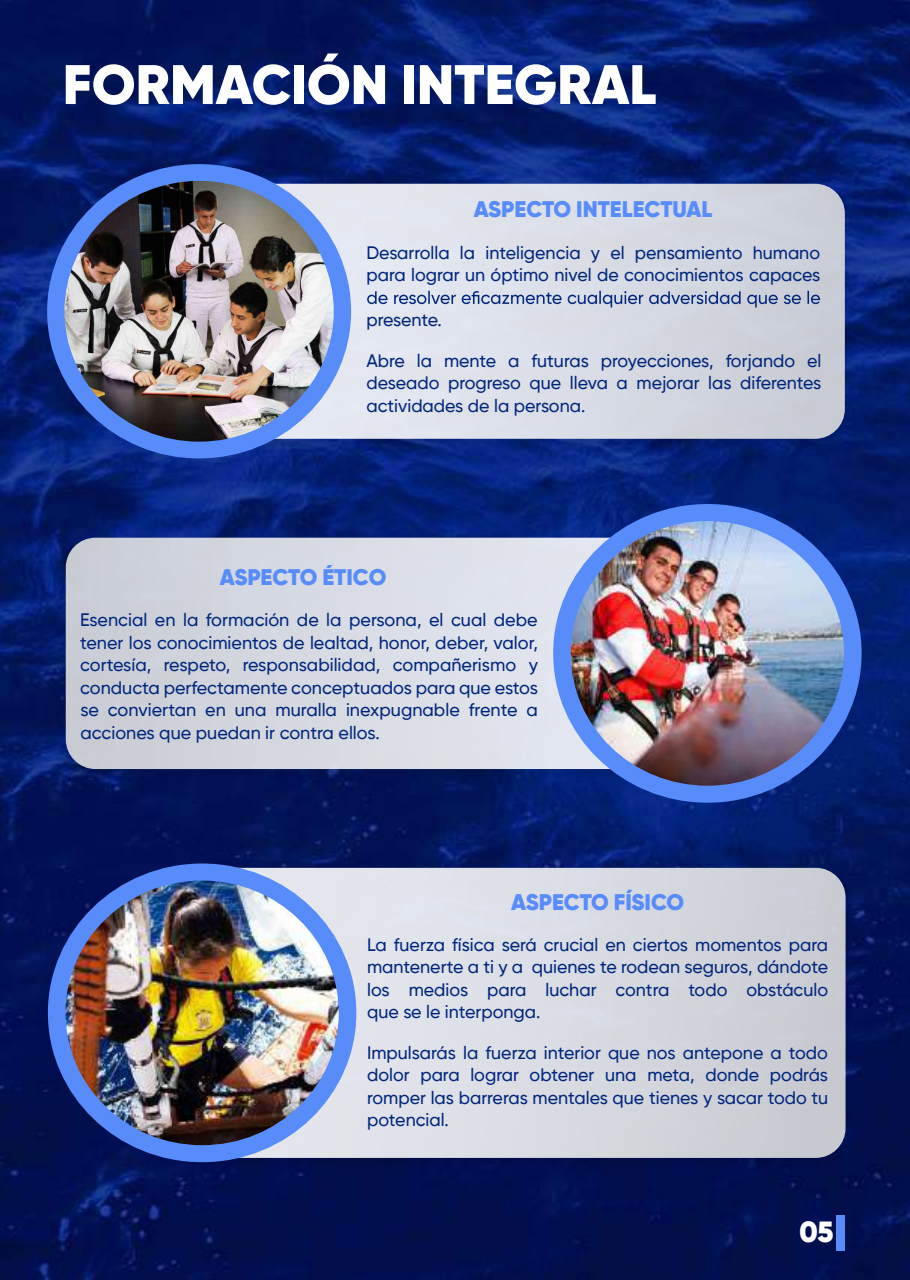
<style>
.page{position:relative;width:910px;height:1280px;background:#fff}
.page>*{position:absolute;margin:0;border:0;box-sizing:border-box;transform-origin:0 0}
.t1{font:900 55.5px "Gilroy";color:#fff}
.t2{font:900 29.1px "Gilroy";color:#fff}
.t3{font:900 22.5px "Gilroy";letter-spacing:-.005em;color:#588cfa}
.t4{font:500 18px/22.5px "Gilroy";color:#00267d;text-align:justify}
</style>
<div class="page">
<img style="left:0;top:0;width:910px;height:1280px">
<div style="left:837px;top:1214px;width:8px;height:36px;background:#588cfa"></div>
<img style="left:49px;top:529px;width:522px;height:257px">
<svg style="left:66px;top:538px;width:505px;height:231px;background:#d6d8e1"></svg>
<div style="left:553px;top:504px;width:309px;height:299px;background:#588cfa;border-radius:50%"></div>
<img style="left:571px;top:521px;width:273px;height:265px">
<img style="left:170px;top:859px;width:684px;height:316px">
<svg style="left:239px;top:868px;width:606px;height:290px;background:#d7d8e0"></svg>
<div style="left:48px;top:863px;width:308px;height:299px;background:#588cfa;border-radius:50%"></div>
<img style="left:65px;top:880px;width:274px;height:265px">
<img style="left:227px;top:175px;width:626px;height:281px">
<svg style="left:334px;top:184px;width:511px;height:255px;background:#d7dae4"></svg>
<div style="left:47px;top:164px;width:304px;height:294px;background:#588cfa;border-radius:50%"></div>
<img style="left:64px;top:181px;width:270px;height:261px">
<svg style="left:367px;top:291px;width:453px;height:16px;background:#a7b2cd"></svg>
<h1 class="t1" style="left:63px;top:49px;width:595px">FORMACIÓN INTEGRAL</h1>
<p class="t3" style="left:474px;top:195px;width:240px">ASPECTO INTELECTUAL</p>
<p class="t4" style="left:366px;top:241px;width:455px">Desarrolla la inteligencia y el pensamiento humano para lograr un óptimo nivel de conocimientos capaces</p>
<p class="t4" style="left:366px;top:309px;width:77px">presente.</p>
<p class="t4" style="left:366px;top:349px;width:456px">Abre la mente a futuras proyecciones, forjando el deseado progreso que lleva a mejorar las diferentes actividades de la persona.</p>
<p class="t3" style="left:220px;top:563px;width:168px">ASPECTO ÉTICO</p>
<p class="t4" style="left:80px;top:608px;width:459px">Esencial en la formación de la persona, el cual debe tener los conocimientos de lealtad, honor, deber, valor, cortesía, respeto, responsabilidad, compañerismo y conducta perfectamente conceptuados para que estos se conviertan en una muralla inexpugnable frente a acciones que puedan ir contra ellos.</p>
<p class="t3" style="left:511px;top:888px;width:174px">ASPECTO FÍSICO</p>
<p class="t4" style="left:367px;top:933px;width:463px">La fuerza física será crucial en ciertos momentos para mantenerte a ti y a quienes te rodean seguros, dándote los medios para luchar contra todo obstáculo que se le interponga.</p>
<p class="t4" style="left:367px;top:1041px;width:463px">Impulsarás la fuerza interior que nos antepone a todo dolor para lograr obtener una meta, donde podrás romper las barreras mentales que tienes y sacar todo tu potencial.</p>
<h2 class="t2" style="left:799px;top:1213px;width:36px">05</h2>
</div>
